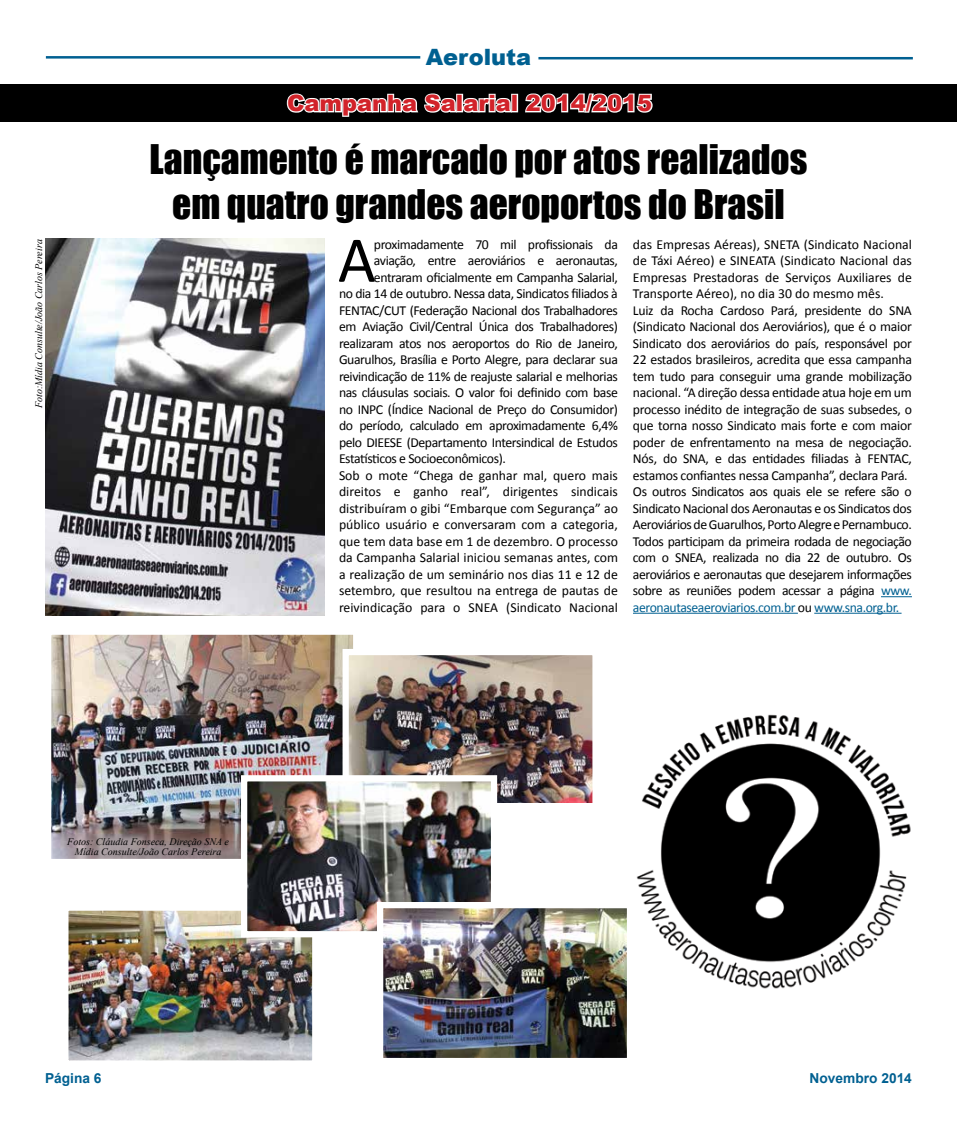
<style>
.page{position:relative;width:957px;height:1134px;background:#fff}
.page>*{position:absolute;margin:0;border:0;box-sizing:border-box;transform-origin:0 0}
.t1{font:65.75px "Calibri";color:#000}
.t2{font:37.5px/45px "Impact";color:#000;text-align:center}
.t3{font:900 22.5px "Arial";color:#d2232a}
.t4{font:900 22.5px "Arial";color:#006091}
.t5{font:13.75px/16.5px "Calibri";letter-spacing:-.03em;color:#000}
.t6{font:13.75px "Calibri";color:#000}
.t7{font:700 13.75px "Arial";color:#006091}
.t8{font:italic 10px/10px "Times New Roman";color:#000;text-align:center}
.s1{color:#006091}
</style>
<div class="page">
<hr style="left:46px;top:56px;width:374px;height:3px;background:#006091">
<hr style="left:538px;top:57px;width:375px;height:2px;background:#006091">
<div style="left:0;top:84px;width:957px;height:38px;background:#000"></div>
<svg style="left:286px;top:93px;width:228px;height:24px"></svg>
<div style="left:511px;top:94px;width:7px;height:18px;border:2px solid #fff"></div>
<svg style="left:525px;top:93px;width:128px;height:20px"></svg>
<img style="left:45px;top:238px;width:279px;height:378px">
<hr style="left:881px;top:596px;width:31px;height:1px;background:#006091">
<hr style="left:633px;top:613px;width:165px;height:1px;background:#006091">
<hr style="left:814px;top:613px;width:87px;height:1px;background:#006091">
<img style="left:636px;top:714px;width:275px;height:275px">
<img style="left:69px;top:911px;width:242px;height:149px">
<div style="left:62px;top:904px;width:256px;height:163px;border:6px solid #fff"></div>
<img style="left:52px;top:635px;width:300px;height:223px">
<div style="left:45px;top:628px;width:314px;height:237px;border:6px solid #fff"></div>
<img style="left:349px;top:656px;width:242px;height:147px">
<div style="left:342px;top:649px;width:256px;height:162px;border:6px solid #fff"></div>
<img style="left:248px;top:782px;width:242px;height:148px">
<div style="left:241px;top:775px;width:256px;height:162px;border:6px solid #fff"></div>
<img style="left:384px;top:909px;width:242px;height:148px">
<div style="left:377px;top:902px;width:256px;height:162px;border:6px solid #fff"></div>
<p class="t8" style="left:34px;top:408px;width:170px;rotate:-90deg">Foto:Mídia Consulte/João Carlos Pereira</p>
<h3 class="t4" style="left:426px;top:41px;width:107px">Aeroluta</h3>
<h3 class="t3" style="left:287px;top:87px;width:367px">Campanha Salarial 2014/2015</h3>
<h2 class="t2" style="left:150px;top:136px;width:659px">Lançamento é marcado por atos realizados em quatro grandes aeroportos do Brasil</h2>
<h1 class="t1" style="left:338px;top:219px;width:40px">A</h1>
<p class="t5" style="left:374px;top:235px;width:245px">proximadamente 70 mil profissionais da</p>
<p class="t5" style="left:633px;top:235px;width:280px">das Empresas Aéreas), SNETA (Sindicato Nacional de Táxi Aéreo) e SINEATA (Sindicato Nacional das Empresas Prestadoras de Serviços Auxiliares de Transporte Aéreo), no dia 30 do mesmo mês.<br>Luiz da Rocha Cardoso Pará, presidente do SNA (Sindicato Nacional dos Aeroviários), que é o maior Sindicato dos aeroviários do país, responsável por 22 estados brasileiros, acredita que essa campanha tem tudo para conseguir uma grande mobilização nacional. “A direção dessa entidade atua hoje em um processo inédito de integração de suas subsedes, o que torna nosso Sindicato mais forte e com maior poder de enfrentamento na mesa de negociação.<br>Nós, do SNA, e das entidades filiadas à FENTAC, estamos confiantes nessa Campanha”, declara Pará.<br>Os outros Sindicatos aos quais ele se refere são o Sindicato Nacional dos Aeronautas e os Sindicatos dos Aeroviários de Guarulhos, Porto Alegre e Pernambuco.<br>Todos participam da primeira rodada de negociação com o SNEA, realizada no dia 22 de outubro. Os aeroviários e aeronautas que desejarem informações sobre as reuniões podem acessar a página <span class="s1">www. aeronautaseaeroviarios.com.br</span> ou <span class="s1">www.sna.org.br.</span></p>
<p class="t5" style="left:374px;top:252px;width:245px">aviação, entre aeroviários e aeronautas,</p>
<p class="t5" style="left:374px;top:268px;width:245px">entraram oficialmente em Campanha Salarial,</p>
<p class="t5" style="left:339px;top:285px;width:280px">no dia 14 de outubro. Nessa data, Sindicatos filiados à</p>
<p class="t5" style="left:339px;top:301px;width:280px">FENTAC/CUT (Federação Nacional dos Trabalhadores</p>
<p class="t5" style="left:339px;top:318px;width:280px">em Aviação Civil/Central Única dos Trabalhadores)</p>
<p class="t5" style="left:339px;top:334px;width:280px">realizaram atos nos aeroportos do Rio de Janeiro,</p>
<p class="t5" style="left:339px;top:351px;width:280px">Guarulhos, Brasília e Porto Alegre, para declarar sua</p>
<p class="t5" style="left:339px;top:367px;width:280px">reivindicação de 11% de reajuste salarial e melhorias</p>
<p class="t5" style="left:339px;top:384px;width:280px">nas cláusulas sociais. O valor foi definido com base</p>
<p class="t5" style="left:339px;top:400px;width:280px">no INPC (Índice Nacional de Preço do Consumidor)</p>
<p class="t5" style="left:339px;top:417px;width:280px">do período, calculado em aproximadamente 6,4%</p>
<p class="t5" style="left:339px;top:433px;width:280px">pelo DIEESE (Departamento Intersindical de Estudos</p>
<p class="t5" style="left:339px;top:450px;width:168px">Estatísticos e Socioeconômicos).</p>
<p class="t6" style="left:339px;top:467px;width:280px">Sob o mote “Chega de ganhar mal, quero mais</p>
<p class="t6" style="left:339px;top:483px;width:280px">direitos e ganho real”, dirigentes sindicais</p>
<p class="t6" style="left:339px;top:500px;width:280px">distribuíram o gibi “Embarque com Segurança” ao</p>
<p class="t6" style="left:339px;top:516px;width:280px">público usuário e conversaram com a categoria,</p>
<p class="t6" style="left:339px;top:533px;width:280px">que tem data base em 1 de dezembro. O processo</p>
<p class="t6" style="left:339px;top:549px;width:280px">da Campanha Salarial iniciou semanas antes, com</p>
<p class="t6" style="left:339px;top:566px;width:280px">a realização de um seminário nos dias 11 e 12 de</p>
<p class="t6" style="left:339px;top:582px;width:280px">setembro, que resultou na entrega de pautas de</p>
<p class="t6" style="left:339px;top:599px;width:280px">reivindicação para o SNEA (Sindicato Nacional</p>
<p class="t8" style="left:67px;top:836px;width:163px">Fotos: Cláudia Fonseca, Direção SNA e<br>Mídia Consulte/João Carlos Pereira</p>
<p class="t7" style="left:45px;top:1069px;width:58px">Página 6</p>
<p class="t7" style="left:809px;top:1069px;width:104px">Novembro 2014</p>
</div>
